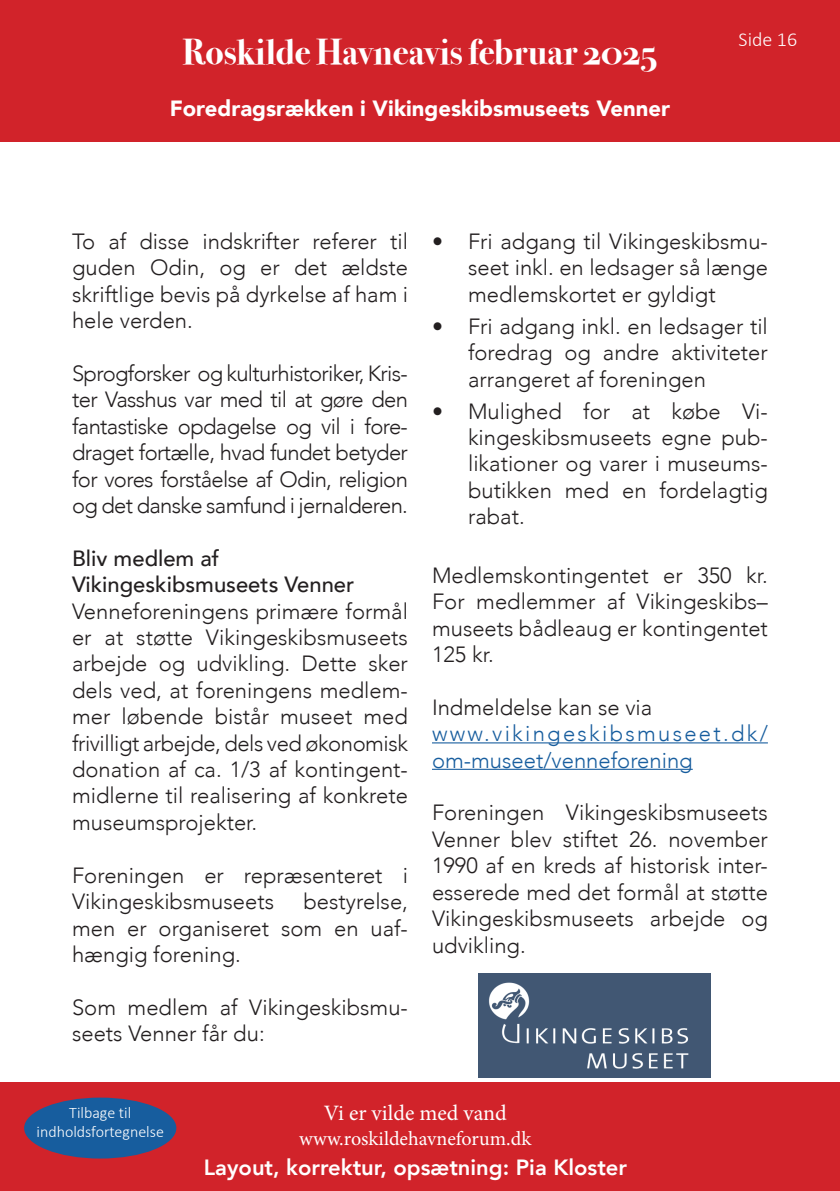
<style>
.page{position:relative;width:840px;height:1191px;background:#fff}
.page>*{position:absolute;margin:0;border:0;box-sizing:border-box;transform-origin:0 0}
.t1{font:700 36px "Bodoni Svty Two OSITCTT";color:#fff}
.t2{font:300 22px/26.4px "Avenir";color:#231f20;text-align:justify}
.t3{font:300 22px/26.4px "Avenir";letter-spacing:.105em;color:#175d9e}
.t4{font:900 22px "Avenir";color:#fff}
.t5{font:800 22px "Avenir";color:#fff}
.t6{font:500 22px "Avenir";color:#231f20}
.t7{font:22px "Minion Pro";color:#fff}
.t8{font:20px "Minion Pro";color:#fff}
.t9{font:300 20px "Calibri";color:#fff}
.t10{font:300 16px/19.2px "Calibri";color:#fff;text-align:center}
</style>
<div class="page">
<div style="left:0;top:0;width:839px;height:142px;background:#d1232a"></div>
<div style="left:0;top:1082px;width:839px;height:109px;background:#d1232a"></div>
<div style="left:24px;top:1097px;width:152px;height:61px;background:#175d9e;border-radius:50%"></div>
<hr style="left:432px;top:742px;width:335px;height:1px;background:#175d9e">
<hr style="left:432px;top:768px;width:260px;height:2px;background:#175d9e">
<img style="left:478px;top:973px;width:232px;height:104px">
<h1 class="t1" style="left:182px;top:31px;width:475px">Roskilde Havneavis februar 2025</h1>
<p class="t9" style="left:738px;top:27px;width:60px">Side 16</p>
<p class="t4" style="left:170px;top:89px;width:501px">Foredragsrækken i Vikingeskibsmuseets Venner</p>
<p class="t2" style="left:72px;top:228px;width:337px">To af disse indskrifter referer til guden Odin, og er det ældste skriftlige bevis på dyrkelse af ham i hele verden.</p>
<p class="t2" style="left:72px;top:360px;width:337px">Sprogforsker og kulturhistoriker, Kris&shy;ter Vasshus var med til at gøre den fantastiske opdagelse og vil i fore&shy;draget fortælle, hvad fundet betyder for vores forståelse af Odin, religion og det danske samfund i jernalderen.</p>
<p class="t6" style="left:72px;top:539px;width:149px">Bliv medlem af</p>
<p class="t6" style="left:72px;top:565px;width:283px">Vikingeskibsmuseets Venner</p>
<p class="t2" style="left:72px;top:598px;width:337px">Venneforeningens primære formål er at støtte Vikingeskibsmuseets arbejde og udvikling. Dette sker dels ved, at foreningens medlem&shy;mer løbende bistår museet med frivilligt arbejde, dels ved økonomisk donation af ca. 1/3 af kontingent&shy;midlerne til realisering af konkrete museumsprojekter.</p>
<p class="t2" style="left:72px;top:862px;width:337px">Foreningen er repræsenteret i<br>Vikingeskibsmuseets</p>
<p class="t2" style="left:72px;top:888px;width:337px;text-indent:231px">bestyrelse, men er organiseret som en uaf&shy;hængig forening.</p>
<p class="t2" style="left:72px;top:994px;width:337px">Som medlem af Vikingeskibsmu&shy;seets Venner får du:</p>
<p class="t2" style="left:468px;top:228px;width:301px;text-indent:-36px">• Fri adgang til Vikingeskibsmu&shy;seet inkl. en ledsager så længe medlemskortet er gyldigt</p>
<p class="t2" style="left:468px;top:313px;width:301px;text-indent:-36px">• Fri adgang inkl. en ledsager til foredrag og andre aktiviteter arrangeret af foreningen</p>
<p class="t2" style="left:468px;top:398px;width:301px;text-indent:-36px">• Mulighed for at købe Vi&shy;kingeskibsmuseets egne pub&shy;likationer og varer i museums&shy;butikken med en fordelagtig rabat.</p>
<p class="t2" style="left:432px;top:562px;width:337px">Medlemskontingentet er 350 kr.<br>For medlemmer af Vikingeskibs– museets bådleaug er kontingentet 125 kr.</p>
<p class="t2" style="left:432px;top:694px;width:222px">Indmeldelse kan se via</p>
<p class="t3" style="left:432px;top:720px;width:337px">www.vikingeskibsmuseet.dk/ om-museet/venneforening</p>
<p class="t2" style="left:432px;top:799px;width:337px">Foreningen Vikingeskibsmuseets Venner blev stiftet 26. november 1990 af en kreds af historisk inter&shy;esserede med det formål at støtte Vikingeskibsmuseets arbejde og udvikling.</p>
<p class="t10" style="left:36px;top:1102px;width:129px">Tilbage til indholdsfortegnelse</p>
<p class="t7" style="left:323px;top:1097px;width:184px">Vi er vilde med vand</p>
<p class="t8" style="left:299px;top:1125px;width:233px">www.roskildehavneforum.dk</p>
<p class="t5" style="left:204px;top:1150px;width:424px">Layout, korrektur, opsætning: Pia Kloster</p>
</div>
